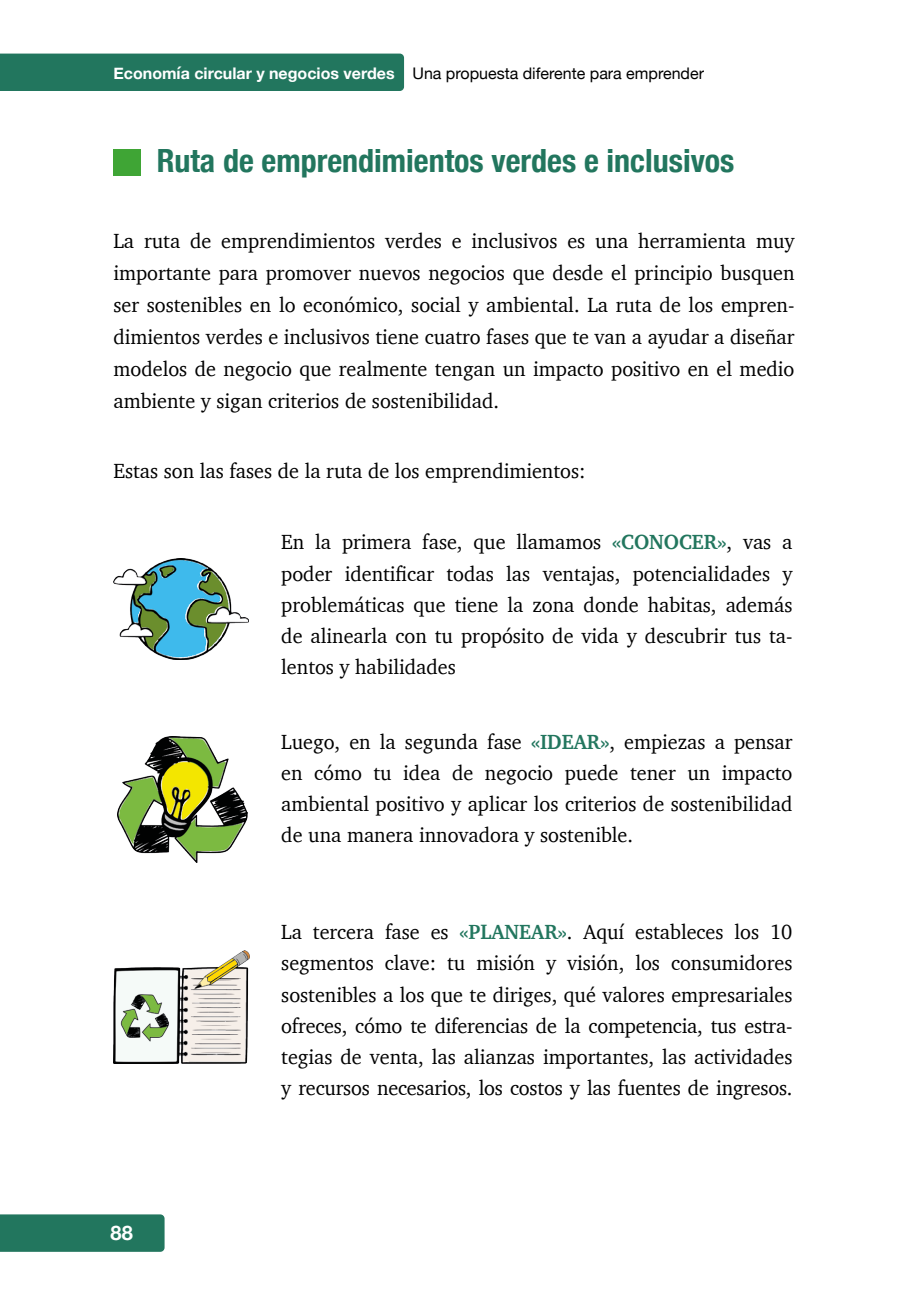
<style>
.page{position:relative;width:908px;height:1304px;background:#fff}
.page>*{position:absolute;margin:0;border:0;box-sizing:border-box;transform-origin:0 0}
.t1{font:700 condensed 32px "Helvetica Neue";color:#22765e}
.t2{font:21px/31.2px "Charter";color:#000;text-align:justify;scale:.96 1}
.t3{font:700 20px "Helvetica Neue";color:#fff}
.t4{font:16px "Helvetica Neue";color:#000}
.s1{font-weight:700;color:#fff}
.s2{font-weight:700;color:#22765e}
</style>
<div class="page">
<div style="left:113px;top:149px;width:28px;height:26px;background:#3fa535"></div>
<img style="left:113px;top:558px;width:135px;height:101px">
<img style="left:117px;top:736px;width:130px;height:127px">
<img style="left:113px;top:950px;width:136px;height:113px">
<div style="left:0;top:1214px;width:164px;height:38px;background:#22765e"></div>
<div style="left:0;top:54px;width:404px;height:37px;background:#22765e"></div>
<p class="t4" style="left:113px;top:61px;width:591px"><span class="s1">Economía circular y negocios verdes</span> Una propuesta diferente para emprender</p>
<h1 class="t1" style="left:157px;top:135px;width:579px">Ruta de emprendimientos verdes e inclusivos</h1>
<p class="t2" style="left:113px;top:224px;width:710px;line-height:32px">La ruta de emprendimientos verdes e inclusivos es una herramienta muy importante para promover nuevos negocios que desde el principio busquen ser sostenibles en lo económico, social y ambiental. La ruta de los empren&shy;dimientos verdes e inclusivos tiene cuatro fases que te van a ayudar a diseñar modelos de negocio que realmente tengan un impacto positivo en el medio ambiente y sigan criterios de sostenibilidad.</p>
<p class="t2" style="left:113px;top:454px;width:493px">Estas son las fases de la ruta de los emprendimientos:</p>
<p class="t2" style="left:281px;top:526px;width:534px">En la primera fase, que llamamos <span class="s2">«CONOCER»</span>, vas a poder identificar todas las ventajas, potencialidades y problemáticas que tiene la zona donde habitas, además de alinearla con tu propósito de vida y descubrir tus ta&shy;lentos y habilidades</p>
<p class="t2" style="left:281px;top:726px;width:534px">Luego, en la segunda fase <span class="s2">«IDEAR»</span>, empiezas a pensar en cómo tu idea de negocio puede tener un impacto ambiental positivo y aplicar los criterios de sostenibilidad de una manera innovadora y sostenible.</p>
<p class="t3" style="left:111px;top:1217px;width:24px">88</p>
<p class="t2" style="left:281px;top:916px;width:534px">La tercera fase es <span class="s2">«PLANEAR»</span>. Aquí estableces los 10 segmentos clave: tu misión y visión, los consumidores sostenibles a los que te diriges, qué valores empresariales ofreces, cómo te diferencias de la competencia, tus estra&shy;tegias de venta, las alianzas importantes, las actividades y recursos necesarios, los costos y las fuentes de ingresos.</p>
</div>
